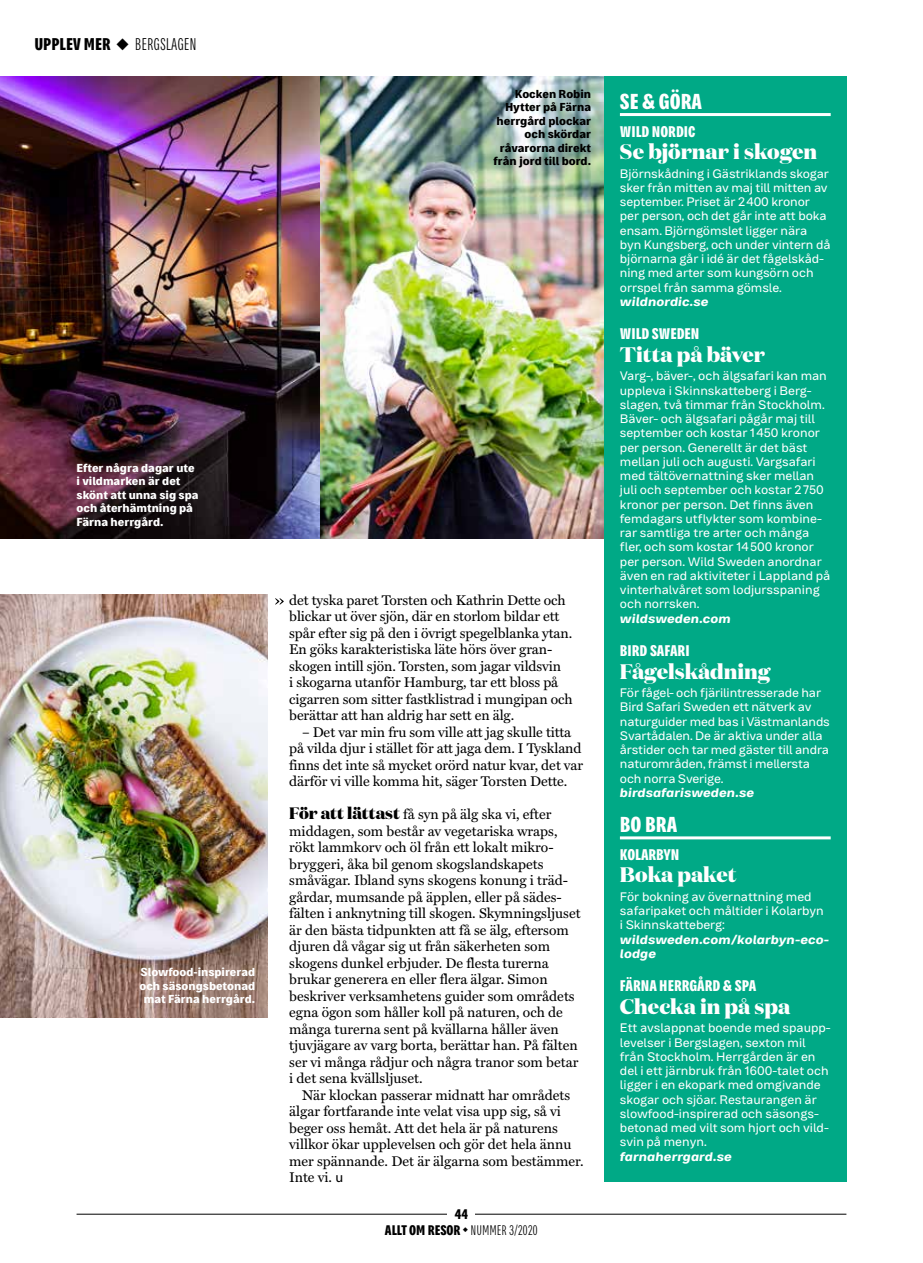
<style>
.page{position:relative;width:923px;height:1263px;background:#fff}
.page>*{position:absolute;margin:0;border:0;box-sizing:border-box;transform-origin:0 0}
.t1{font:800 21px "Domaine Display";color:#fff}
.t2{font:700 21px "Bruta Pro Compressed";color:#fff}
.t3{font:300 16.5px "Bruta Pro Compressed";color:#000}
.t4{font:700 15px "Bruta Pro Compressed";color:#fff}
.t5{font:14.1px/16.5px "Miller Text";color:#000}
.t6{font:300 13.5px "Bruta Pro Compressed";color:#000}
.t7{font:700 13.5px "Bruta Pro Compressed";color:#000}
.t8{font:12px/14.2px "Bruta Pro";letter-spacing:-.005em;color:#fff}
.t9{font:italic 700 12px/14.2px "Bruta Pro";letter-spacing:.01em;color:#fff}
.t10{font:700 11.25px/13.5px "Bruta Pro Condensed";color:#fff;scale:1.06 1}
.t11{font:700 11.25px/13.5px "Bruta Pro Condensed";color:#000;text-align:right;scale:1.06 1}
.s1{font-weight:700}
.s2{font-family:"Domaine Display";font-weight:800;font-size:16.5px}
.s3{font-family:"Myriad Pro"}
</style>
<div class="page">
<hr style="left:77px;top:1214px;width:769px;height:1px;background:#000">
<div style="left:448px;top:1209px;width:27px;height:10px;background:#fff"></div>
<div style="left:604px;top:77px;width:242px;height:1105px;background:#00a986"></div>
<hr style="left:620px;top:113px;width:210px;height:3px;background:#fff">
<hr style="left:620px;top:836px;width:210px;height:3px;background:#fff">
<img style="left:319px;top:77px;width:285px;height:462px">
<img style="left:0;top:77px;width:319px;height:462px">
<img style="left:0;top:595px;width:268px;height:422px">
<svg style="left:275px;top:598px;width:9px;height:7px"></svg>
<p class="t3" style="left:34px;top:32px;width:164px"><span class="s1">UPPLEV MER</span> ◆ BERGSLAGEN</p>
<p class="t10" style="left:77px;top:460px;width:117px">Efter några dagar ute i vildmarken är det skönt att unna sig spa och återhämtning på<br>Färna herrgård.</p>
<p class="t10" style="left:139px;top:964px;width:111px;text-align:center">Slowfood-inspirerad och säsongsbetonad mat Färna herrgård.</p>
<p class="t11" style="left:493px;top:86px;width:93px">Kocken Robin<br>Hytter på Färna herrgård plockar och skördar råvarorna direkt från jord till bord.</p>
<p class="t5" style="left:289px;top:591px;width:285px">det tyska paret Torsten och Kathrin Dette och blickar ut över sjön, där en storlom bildar ett spår efter sig på den i övrigt spegelblanka ytan.<br>En göks karakteristiska läte hörs över gran&shy;skogen intill sjön. Torsten, som jagar vildsvin<br>i skogarna utanför Hamburg, tar ett bloss på cigarren som sitter fastklistrad i mungipan och berättar att han aldrig har sett en älg.</p>
<p class="t5" style="left:289px;top:723px;width:295px;text-indent:13px">– Det var min fru som ville att jag skulle titta på vilda djur i stället för att jaga dem. I Tyskland finns det inte så mycket orörd natur kvar, det var därför vi ville komma hit, säger Torsten Dette.</p>
<p class="t5" style="left:289px;top:806px;width:293px"><span class="s2">För att lättast</span> få syn på älg ska vi, efter middagen, som består av vegetariska wraps, rökt lammkorv och öl från ett lokalt mikro&shy;bryggeri, åka bil genom skogslandskapets småvägar. Ibland syns skogens konung i träd&shy;gårdar, mumsande på äpplen, eller på sädes&shy;fälten i anknytning till skogen. Skymningsljuset är den bästa tidpunkten att få se älg, eftersom djuren då vågar sig ut från säkerheten som skogens dunkel erbjuder. De flesta turerna brukar generera en eller flera älgar. Simon beskriver verksamhetens guider som områdets egna ögon som håller koll på naturen, och de många turerna sent på kvällarna håller även tjuvjägare av varg borta, berättar han. På fälten ser vi många rådjur och några tranor som betar i det sena kvällsljuset.</p>
<p class="t5" style="left:289px;top:1086px;width:296px;text-indent:13px">När klockan passerar midnatt har områdets älgar fortfarande inte velat visa upp sig, så vi beger oss hemåt. Att det hela är på naturens villkor ökar upplevelsen och gör det hela ännu mer spännande. Det är älgarna som bestämmer.<br>Inte vi. <span class="s3">u</span></p>
<p class="t7" style="left:455px;top:1202px;width:15px">44</p>
<p class="t6" style="left:385px;top:1220px;width:155px"><span class="s1">ALLT OM RESOR</span> ◆ NUMMER 3/2020</p>
<h1 class="t2" style="left:620px;top:83px;width:84px">SE &amp; GÖRA</h1>
<p class="t4" style="left:620px;top:118px;width:77px">WILD NORDIC</p>
<h1 class="t1" style="left:620px;top:138px;width:199px">Se björnar i skogen</h1>
<p class="t8" style="left:620px;top:165px;width:212px">Björnskådning i Gästriklands skogar sker från mitten av maj till mitten av september. Priset är 2400 kronor per person, och det går inte att boka ensam. Björngömslet ligger nära byn Kungsberg, och under vintern då björnarna går i idé är det fågelskåd&shy;ning med arter som kungsörn och orrspel från samma gömsle.</p>
<p class="t9" style="left:620px;top:293px;width:90px">wildnordic.se</p>
<p class="t4" style="left:620px;top:321px;width:81px">WILD SWEDEN</p>
<h1 class="t1" style="left:620px;top:340px;width:147px">Titta på bäver</h1>
<p class="t8" style="left:620px;top:367px;width:212px">Varg-, bäver-, och älgsafari kan man uppleva i Skinnskatteberg i Berg&shy;slagen, två timmar från Stockholm.<br>Bäver- och älgsafari pågår maj till september och kostar 1450 kronor per person. Generellt är det bäst mellan juli och augusti. Vargsafari med tältövernattning sker mellan juli och september och kostar 2750 kronor per person. Det finns även femdagars utflykter som kombine&shy;rar samtliga tre arter och många fler, och som kostar 14500 kronor per person. Wild Sweden anordnar även en rad aktiviteter i Lappland på vinterhalvåret som lodjursspaning och norrsken.</p>
<p class="t9" style="left:620px;top:609px;width:112px">wildsweden.com</p>
<p class="t4" style="left:620px;top:638px;width:71px">BIRD SAFARI</p>
<h1 class="t1" style="left:620px;top:657px;width:152px">Fågelskådning</h1>
<p class="t8" style="left:620px;top:684px;width:211px">För fågel- och fjärilintresserade har Bird Safari Sweden ett nätverk av naturguider med bas i Västmanlands Svartådalen. De är aktiva under alla årstider och tar med gäster till andra naturområden, främst i mellersta och norra Sverige.</p>
<p class="t9" style="left:620px;top:784px;width:136px">birdsafarisweden.se</p>
<h1 class="t2" style="left:620px;top:806px;width:59px">BO BRA</h1>
<p class="t4" style="left:620px;top:841px;width:61px">KOLARBYN</p>
<h1 class="t1" style="left:620px;top:861px;width:118px">Boka paket</h1>
<p class="t8" style="left:620px;top:888px;width:205px">För bokning av övernattning med safaripaket och måltider i Kolarbyn i Skinnskatteberg:</p>
<p class="t9" style="left:620px;top:930px;width:211px">wildsweden.com/kolarbyn-eco&shy;lodge</p>
<p class="t4" style="left:620px;top:973px;width:138px">FÄRNA HERRGÅRD &amp; SPA</p>
<h1 class="t1" style="left:620px;top:992px;width:172px">Checka in på spa</h1>
<p class="t8" style="left:620px;top:1019px;width:212px">Ett avslappnat boende med spaupp&shy;levelser i Bergslagen, sexton mil från Stockholm. Herrgården är en del i ett järnbruk från 1600-talet och ligger i en ekopark med omgivande skogar och sjöar. Restaurangen är slowfood-inspirerad och säsongs&shy;betonad med vilt som hjort och vild&shy;svin på menyn.</p>
<p class="t9" style="left:620px;top:1147px;width:113px">farnaherrgard.se</p>
</div>
